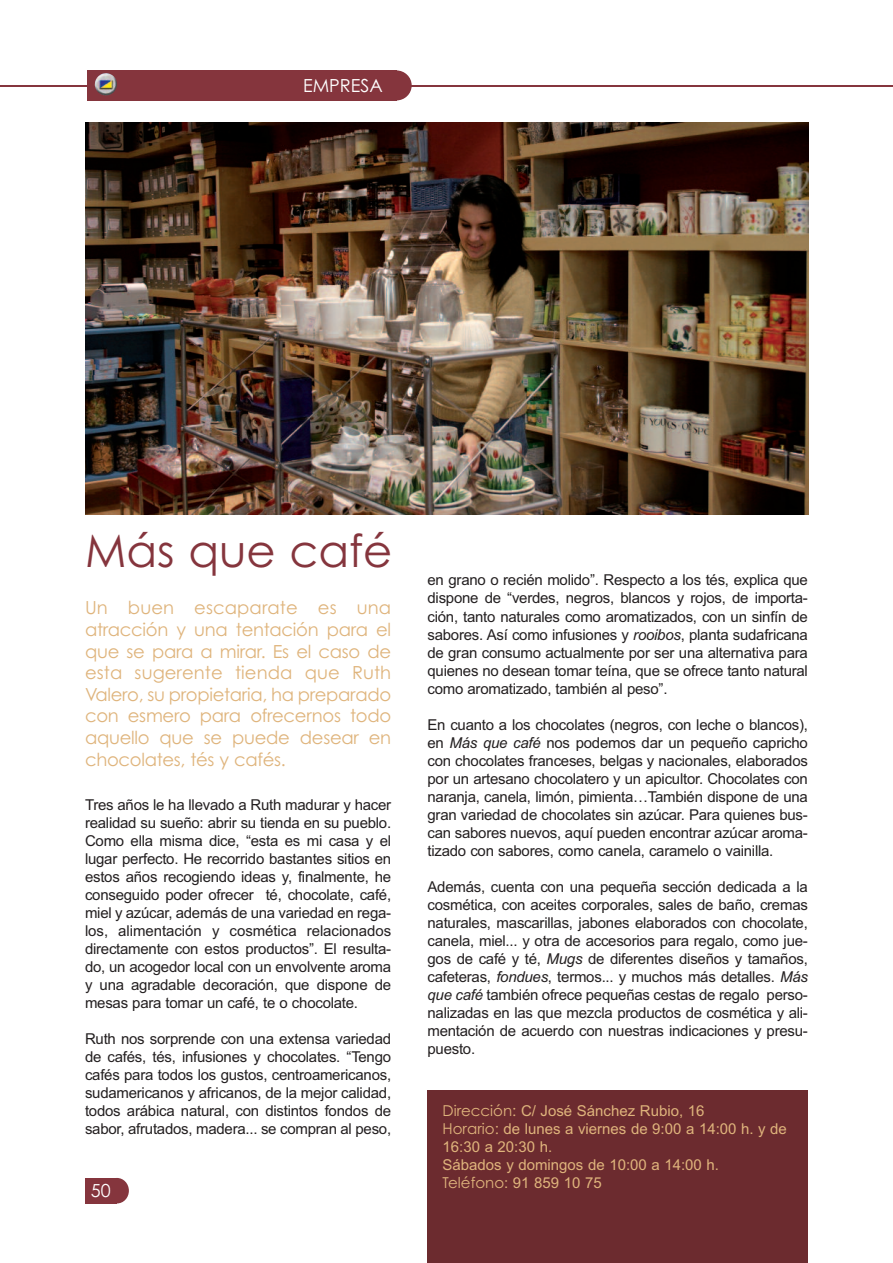
<style>
.page{position:relative;width:893px;height:1263px;background:#fff}
.page>*{position:absolute;margin:0;border:0;box-sizing:border-box;transform-origin:0 0}
.t1{font:45px "Century Gothic";color:#85353d}
.t2{font:18px/21.6px "Century Gothic";letter-spacing:-.015em;color:#dfb47c;text-align:justify}
.t3{font:18px "Century Gothic";color:#fff}
.t4{font:15px/18px "Arial";letter-spacing:-.015em;color:#231f20;text-align:justify}
.t5{font:15px/18px "Arial";color:#dfb47c}
.s1{font-style:italic}
.s2{font-family:"Century Gothic"}
</style>
<div class="page">
<div style="left:105px;top:1178px;width:24px;height:25px;background:#85353d;border-radius:50%"></div>
<div style="left:85px;top:1178px;width:32px;height:25px;background:#85353d"></div>
<hr style="left:0;top:85px;width:892px;height:2px;background:#85353d">
<div style="left:381px;top:70px;width:31px;height:30px;background:#85353d;border-radius:50%"></div>
<div style="left:87px;top:70px;width:309px;height:30px;background:#85353d"></div>
<img style="left:95px;top:73px;width:22px;height:22px">
<div style="left:428px;top:1090px;width:380px;height:173px;background:#6c2b2f"></div>
<img style="left:85px;top:122px;width:723px;height:392px">
<p class="t3" style="left:303px;top:75px;width:81px">EMPRESA</p>
<h1 class="t1" style="left:85px;top:525px;width:309px">Más que café</h1>
<p class="t2" style="left:85px;top:597px;width:308px">Un buen escaparate es una atracción y una tentación para el que se para a mirar. Es el caso de esta sugerente tienda que Ruth Valero, su propietaria, ha preparado con esmero para ofrecernos todo aquello que se puede desear en chocolates, tés y cafés.</p>
<p class="t4" style="left:85px;top:796px;width:308px">Tres años le ha llevado a Ruth madurar y hacer realidad su sueño: abrir su tienda en su pueblo.<br>Como ella misma dice, “esta es mi casa y el lugar perfecto. He recorrido bastantes sitios en estos años recogiendo ideas y, finalmente, he conseguido poder ofrecer té, chocolate, café, miel y azúcar, además de una variedad en rega&shy;los, alimentación y cosmética relacionados directamente con estos productos”. El resulta&shy;do, un acogedor local con un envolvente aroma y una agradable decoración, que dispone de mesas para tomar un café, te o chocolate.</p>
<p class="t4" style="left:85px;top:1030px;width:308px">Ruth nos sorprende con una extensa variedad de cafés, tés, infusiones y chocolates. “Tengo cafés para todos los gustos, centroamericanos, sudamericanos y africanos, de la mejor calidad, todos arábica natural, con distintos fondos de sabor, afrutados, madera... se compran al peso,</p>
<p class="t3" style="left:91px;top:1180px;width:21px">50</p>
<p class="t4" style="left:427px;top:571px;width:382px">en grano o recién molido”. Respecto a los tés, explica que dispone de “verdes, negros, blancos y rojos, de importa&shy;ción, tanto naturales como aromatizados, con un sinfín de sabores. Así como infusiones y <span class="s1">rooibos</span>, planta sudafricana de gran consumo actualmente por ser una alternativa para quienes no desean tomar teína, que se ofrece tanto natural como aromatizado, también al peso”.</p>
<p class="t4" style="left:427px;top:715px;width:382px">En cuanto a los chocolates (negros, con leche o blancos), en <span class="s1">Más que café</span> nos podemos dar un pequeño capricho con chocolates franceses, belgas y nacionales, elaborados por un artesano chocolatero y un apicultor. Chocolates con naranja, canela, limón, pimienta…También dispone de una gran variedad de chocolates sin azúcar. Para quienes bus&shy;can sabores nuevos, aquí pueden encontrar azúcar aroma&shy;tizado con sabores, como canela, caramelo o vainilla.</p>
<p class="t4" style="left:427px;top:877px;width:382px">Además, cuenta con una pequeña sección dedicada a la cosmética, con aceites corporales, sales de baño, cremas naturales, mascarillas, jabones elaborados con chocolate, canela, miel... y otra de accesorios para regalo, como jue&shy;gos de café y té, <span class="s1">Mugs</span> de diferentes diseños y tamaños, cafeteras, <span class="s1">fondues</span>, termos... y muchos más detalles. <span class="s1">Más que café</span> también ofrece pequeñas cestas de regalo perso&shy;nalizadas en las que mezcla productos de cosmética y ali&shy;mentación de acuerdo con nuestras indicaciones y presu&shy;puesto.</p>
<p class="t5" style="left:442px;top:1102px;width:346px"><span class="s2">Dirección:</span> C/ José Sánchez Rubio, 16<br><span class="s2">Horario:</span> de lunes a viernes de 9:00 a 14:00 h. y de<br>16:30 a 20:30 h.<br>Sábados y domingos de 10:00 a 14:00 h.<br><span class="s2">Teléfono</span>: 91 859 10 75</p>
</div>
